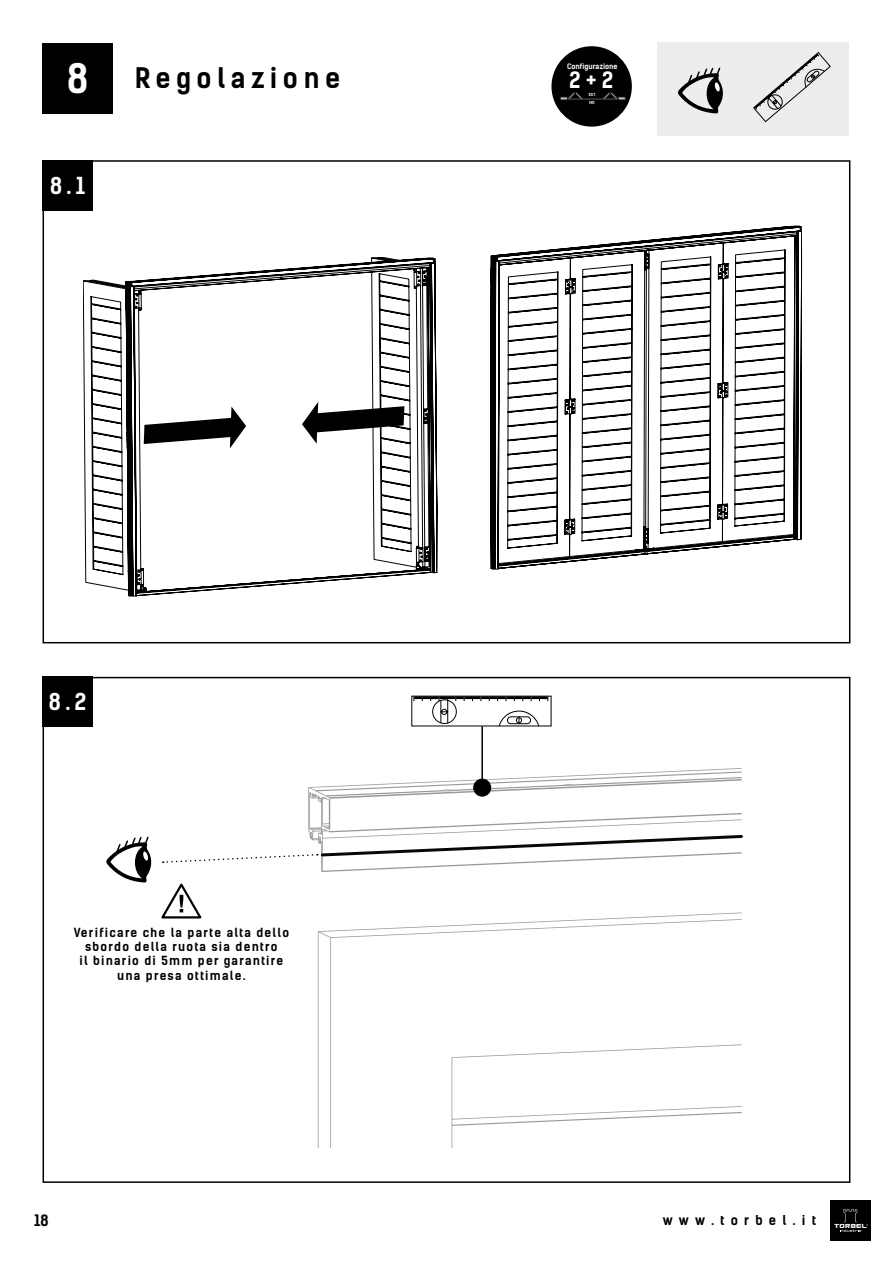
<style>
.page{position:relative;width:893px;height:1263px;background:#fff}
.page>*{position:absolute;margin:0;border:0;box-sizing:border-box;transform-origin:0 0}
.t1{font:700 27px "Kelson Sans";letter-spacing:.2em;color:#000}
.t2{font:700 22.2px "Kelson Sans";color:#fff}
.t3{font:700 21.6px "Kelson Sans";color:#fff}
.t4{font:700 15px "Kelson Sans";color:#000}
.t5{font:700 12.9px "Kelson Sans";letter-spacing:.48em;color:#000}
.t6{font:700 12px/14.4px "Kelson Sans";letter-spacing:.1em;color:#000;text-align:center}
.t7{font:700 7.2px "Kelson Sans";color:#fff}
.t8{font:7.05px "Usuzi";letter-spacing:.05em;color:#fff}
.t9{font:700 3.9px/8.2px "Kelson Sans";color:#fff}
.s1{font-size:39px;color:#fff}
</style>
<div class="page">
<div style="left:830px;top:1200px;width:41px;height:41px;background:#000"></div>
<svg style="left:840px;top:1209px;width:28px;height:23px"></svg>
<svg style="left:106px;top:836px;width:46px;height:47px"></svg>
<svg style="left:308px;top:768px;width:434px;height:380px"></svg>
<svg style="left:163px;top:835px;width:580px;height:28px"></svg>
<div style="left:473px;top:779px;width:18px;height:18px;background:#000;border-radius:50%"></div>
<hr style="left:481px;top:726px;width:2px;height:62px;background:#000">
<svg style="left:411px;top:695px;width:141px;height:32px"></svg>
<div style="left:43px;top:43px;width:70px;height:70px;background:#000"></div>
<div style="left:43px;top:160px;width:50px;height:50px;background:#000"></div>
<div style="left:43px;top:677px;width:50px;height:50px;background:#000"></div>
<svg style="left:83px;top:257px;width:355px;height:340px"></svg>
<svg style="left:490px;top:226px;width:312px;height:344px"></svg>
<svg style="left:161px;top:883px;width:41px;height:36px"></svg>
<div style="left:658px;top:43px;width:191px;height:93px;background:#ededed"></div>
<svg style="left:678px;top:67px;width:45px;height:47px"></svg>
<div style="left:551px;top:46px;width:81px;height:81px;background:#000;border-radius:50%"></div>
<svg style="left:560px;top:92px;width:22px;height:8px"></svg>
<svg style="left:603px;top:92px;width:22px;height:8px"></svg>
<div style="left:567px;top:98px;width:51px;height:2px;border:1px solid #1a1b1f"></div>
<svg style="left:753px;top:52px;width:78px;height:70px"></svg>
<svg style="left:144px;top:403px;width:103px;height:56px"></svg>
<svg style="left:302px;top:391px;width:102px;height:56px"></svg>
<h1 class="t1" style="left:67px;top:62px;width:275px"><span class="s1">8</span> Regolazione</h1>
<h2 class="t2" style="left:50px;top:172px;width:37px">8.1</h2>
<p class="t7" style="left:567px;top:62px;width:52px">Configurazione</p>
<h3 class="t3" style="left:569px;top:67px;width:46px">2 + 2</h3>
<p class="t9" style="left:589px;top:90px;width:9px">EST.<br>INT.</p>
<h2 class="t2" style="left:49px;top:688px;width:39px">8.2</h2>
<p class="t6" style="left:74px;top:925px;width:217px">Verificare che la parte alta dello sbordo della ruota sia dentro<br>il binario di 5mm per garantire una presa ottimale.</p>
<p class="t4" style="left:34px;top:1211px;width:16px">18</p>
<p class="t5" style="left:663px;top:1212px;width:155px">www.torbel.it</p>
<p class="t8" style="left:834px;top:1223px;width:34px">TORBEL</p>
</div>
